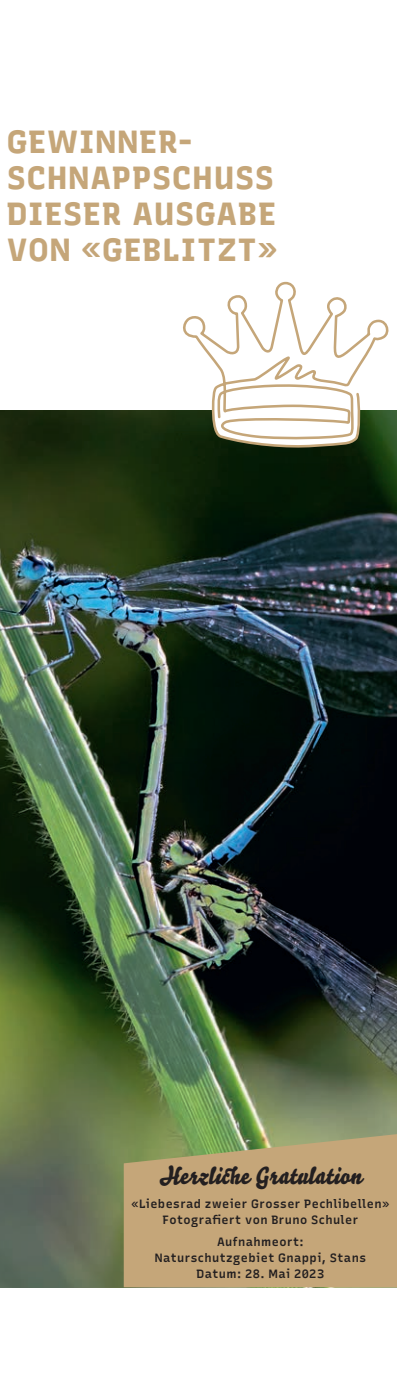
<style>
.page{position:relative;width:397px;height:1395px;background:#fff}
.page>*{position:absolute;margin:0;border:0;box-sizing:border-box;transform-origin:0 0}
.t1{font:800 32px/36px "Recursive";letter-spacing:.025em;color:#c5a679}
.t2{font:24px "Bello Script Pro";letter-spacing:.01em;color:#231f20}
.t3{font:600 12px/16px "Recursive";letter-spacing:.04em;color:#231f20;text-align:center}
</style>
<div class="page">
<img style="left:0;top:410px;width:397px;height:877px">
<svg style="left:124px;top:1134px;width:273px;height:153px;background:#bea576"></svg>
<svg style="left:180px;top:281px;width:211px;height:167px"></svg>
<h1 class="t1" style="left:7px;top:122px;width:272px">GEWINNER-<br>SCHNAPPSCHUSS<br>DIESER AUSGABE<br>VON «GEBLITZT»</h1>
<h2 class="t2" style="left:159px;top:1156px;width:204px">Herzliche Gratulation</h2>
<p class="t3" style="left:131px;top:1195px;width:259px">«Liebesrad zweier Grosser Pechlibellen»<br>Fotografiert von Bruno Schuler</p>
<p class="t3" style="left:155px;top:1233px;width:213px">Aufnahmeort:<br>Naturschutzgebiet Gnappi, Stans<br>Datum: 28. Mai 2023</p>
</div>
